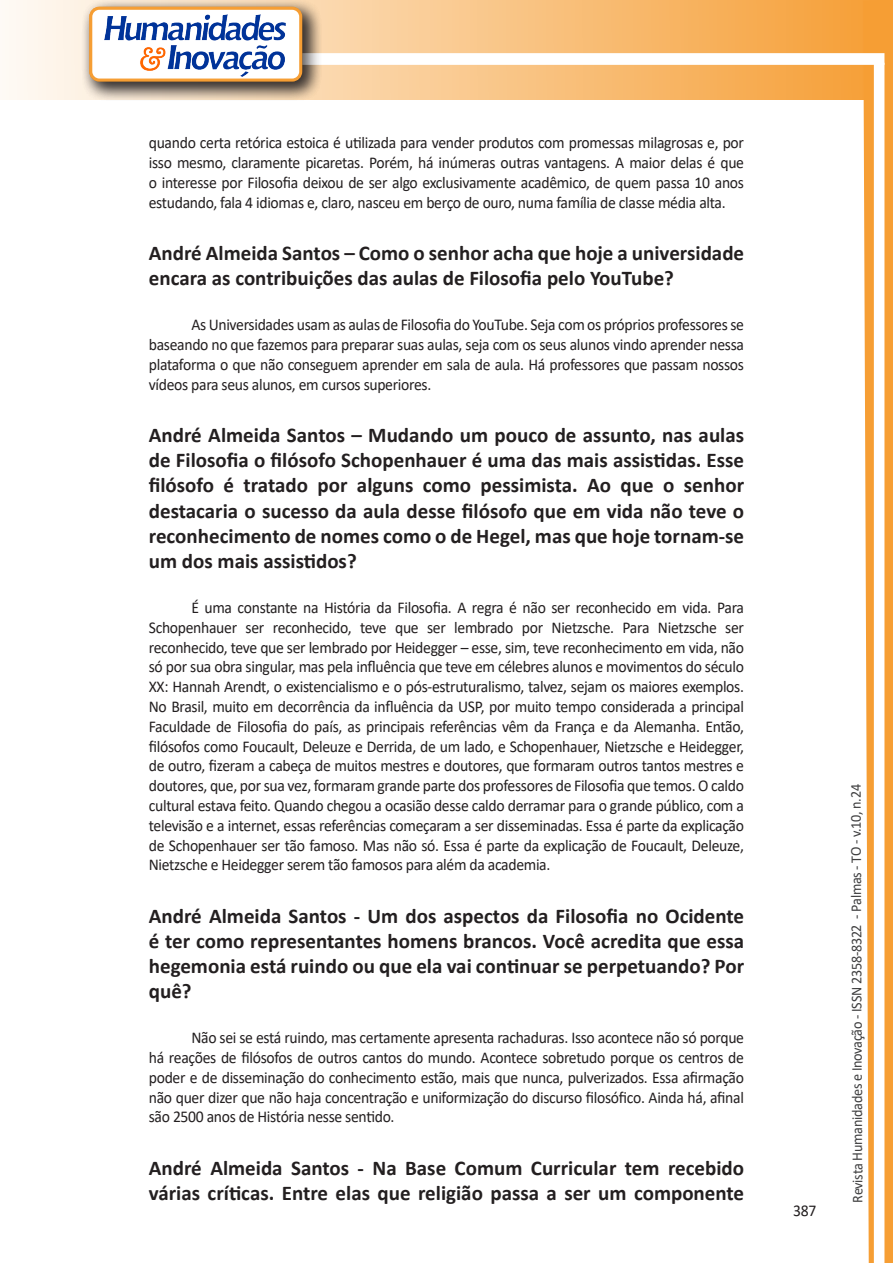
<style>
.page{position:relative;width:893px;height:1263px;background:#fff}
.page>*{position:absolute;margin:0;border:0;box-sizing:border-box;transform-origin:0 0}
.Titulo_2{font:700 21px/25.2px "Calibri";color:#231f20}
.texto{font:16.5px/19.8px "Calibri";letter-spacing:-.02em;color:#231f20;text-align:justify;scale:.95 1}
.t1{font:15px "Calibri";letter-spacing:-.025em;color:#3e3e3f;scale:.95 1}
</style>
<div class="page">
<svg style="left:5px;top:0;width:858px;height:100px;background:#f9c484"></svg>
<div style="left:302px;top:53px;width:582px;height:12px;background:#fff;border:2px solid #fff"></div>
<svg style="left:863px;top:0;width:30px;height:1263px"></svg>
<div style="left:81px;top:0;width:241px;height:102px;background:#231f20;opacity:.75"></div>
<div style="left:91px;top:8px;width:210px;height:72px;background:#fff;border-radius:9px"></div>
<img style="left:104px;top:14px;width:181px;height:62px">
<div style="left:89px;top:7px;width:213px;height:75px;border:3px solid #f69e34;border-radius:9px"></div>
<p class="texto" style="left:149px;top:133px;width:628px">quando certa retórica estoica é utilizada para vender produtos com promessas milagrosas e, por isso mesmo, claramente picaretas. Porém, há inúmeras outras vantagens. A maior delas é que o interesse por Filosofia deixou de ser algo exclusivamente acadêmico, de quem passa 10 anos estudando, fala 4 idiomas e, claro, nasceu em berço de ouro, numa família de classe média alta.</p>
<p class="Titulo_2" style="left:149px;top:240px;width:597px">André Almeida Santos – Como o senhor acha que hoje a universidade encara as contribuições das aulas de Filosofia pelo YouTube?</p>
<p class="texto" style="left:149px;top:314px;width:628px;text-indent:43px">As Universidades usam as aulas de Filosofia do YouTube. Seja com os próprios professores se baseando no que fazemos para preparar suas aulas, seja com os seus alunos vindo aprender nessa plataforma o que não conseguem aprender em sala de aula. Há professores que passam nossos vídeos para seus alunos, em cursos superiores.</p>
<p class="Titulo_2" style="left:149px;top:422px;width:597px;text-align:justify">André Almeida Santos – Mudando um pouco de assunto, nas aulas de Filosofia o filósofo Schopenhauer é uma das mais assistidas. Esse filósofo é tratado por alguns como pessimista. Ao que o senhor destacaria o sucesso da aula desse filósofo que em vida não teve o reconhecimento de nomes como o de Hegel, mas que hoje tornam-se um dos mais assistidos?</p>
<p class="texto" style="left:149px;top:597px;width:628px;text-indent:43px">É uma constante na História da Filosofia. A regra é não ser reconhecido em vida. Para Schopenhauer ser reconhecido, teve que ser lembrado por Nietzsche. Para Nietzsche ser reconhecido, teve que ser lembrado por Heidegger – esse, sim, teve reconhecimento em vida, não só por sua obra singular, mas pela influência que teve em célebres alunos e movimentos do século XX: Hannah Arendt, o existencialismo e o pós-estruturalismo, talvez, sejam os maiores exemplos.<br>No Brasil, muito em decorrência da influência da USP, por muito tempo considerada a principal Faculdade de Filosofia do país, as principais referências vêm da França e da Alemanha. Então, filósofos como Foucault, Deleuze e Derrida, de um lado, e Schopenhauer, Nietzsche e Heidegger, de outro, fizeram a cabeça de muitos mestres e doutores, que formaram outros tantos mestres e doutores, que, por sua vez, formaram grande parte dos professores de Filosofia que temos. O caldo cultural estava feito. Quando chegou a ocasião desse caldo derramar para o grande público, com a televisão e a internet, essas referências começaram a ser disseminadas. Essa é parte da explicação de Schopenhauer ser tão famoso. Mas não só. Essa é parte da explicação de Foucault, Deleuze, Nietzsche e Heidegger serem tão famosos para além da academia.</p>
<p class="Titulo_2" style="left:149px;top:903px;width:597px;text-align:justify">André Almeida Santos - Um dos aspectos da Filosofia no Ocidente é ter como representantes homens brancos. Você acredita que essa hegemonia está ruindo ou que ela vai continuar se perpetuando? Por quê?</p>
<p class="texto" style="left:149px;top:1027px;width:628px;text-indent:43px">Não sei se está ruindo, mas certamente apresenta rachaduras. Isso acontece não só porque há reações de filósofos de outros cantos do mundo. Acontece sobretudo porque os centros de poder e de disseminação do conhecimento estão, mais que nunca, pulverizados. Essa afirmação não quer dizer que não haja concentração e uniformização do discurso filosófico. Ainda há, afinal são 2500 anos de História nesse sentido.</p>
<p class="Titulo_2" style="left:149px;top:1155px;width:597px">André Almeida Santos - Na Base Comum Curricular tem recebido várias críticas. Entre elas que religião passa a ser um componente</p>
<p class="texto" style="left:793px;top:1200px;width:26px">387</p>
<p class="t1" style="left:846px;top:1203px;width:442px;rotate:-90deg">Revista Humanidades e Inovação - ISSN 2358-8322 - Palmas - TO - v.10, n.24</p>
</div>
